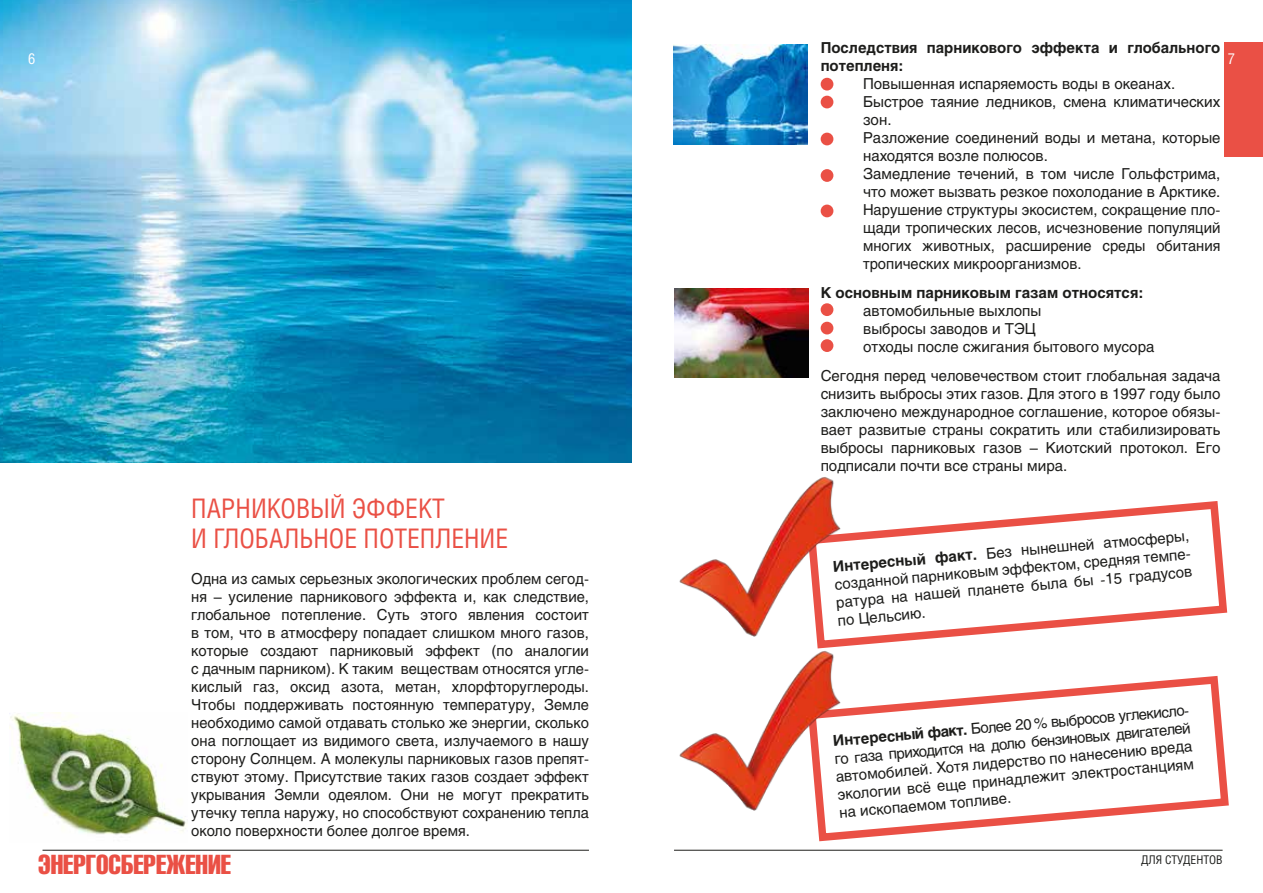
<style>
.page{position:relative;width:1263px;height:893px;background:#fff}
.page>*{position:absolute;margin:0;border:0;box-sizing:border-box;transform-origin:0 0}
.t1{font:27px/30px "Helios Cond C";color:#ea5045}
.t2{font:27px "Helios Compressed C";color:#ea5045}
.t3{font:15px/18px "Helios C";color:#1d1d1b}
.t4{font:700 15px/18px "Helios C";color:#1d1d1b}
.t5{font:15px "Helios Cond C";color:#fff}
.t6{font:12px "Helios Cond C";color:#1d1e1c}
.s1{font-weight:700}
</style>
<div class="page">
<svg style="left:817px;top:501px;width:411px;height:146px"></svg>
<img style="left:679px;top:477px;width:164px;height:163px">
<svg style="left:816px;top:676px;width:413px;height:166px"></svg>
<img style="left:679px;top:647px;width:164px;height:167px">
<img style="left:10px;top:712px;width:177px;height:123px">
<img style="left:674px;top:44px;width:133px;height:100px">
<img style="left:675px;top:288px;width:133px;height:90px">
<img style="left:0;top:0;width:631px;height:463px">
<hr style="left:674px;top:850px;width:548px;height:1px;background:#1d1d1b">
<hr style="left:43px;top:850px;width:546px;height:1px;background:#1d1d1b">
<div style="left:1222px;top:40px;width:41px;height:119px;background:linear-gradient(to right,#ea5045,#ea5045)"></div>
<div style="left:1225px;top:43px;width:38px;height:114px;background:#ea5045"></div>
<div style="left:821px;top:78px;width:12px;height:13px;background:#ea5045;border-radius:50%"></div>
<div style="left:821px;top:96px;width:12px;height:12px;background:#ea5045;border-radius:50%"></div>
<div style="left:821px;top:133px;width:12px;height:12px;background:#ea5045;border-radius:50%"></div>
<div style="left:821px;top:169px;width:12px;height:13px;background:#ea5045;border-radius:50%"></div>
<div style="left:821px;top:205px;width:12px;height:12px;background:#ea5045;border-radius:50%"></div>
<div style="left:821px;top:303px;width:12px;height:13px;background:#ea5045;border-radius:50%"></div>
<div style="left:821px;top:322px;width:12px;height:12px;background:#ea5045;border-radius:50%"></div>
<div style="left:821px;top:339px;width:12px;height:13px;background:#ea5045;border-radius:50%"></div>
<p class="t4" style="left:821px;top:39px;width:401px">Последствия парникового эффекта и глобального потепленя:</p>
<p class="t3" style="left:863px;top:75px;width:359px">Повышенная испаряемость воды в океанах.<br>Быстрое таяние ледников, смена климатических зон.<br>Разложение соединений воды и метана, которые находятся возле полюсов.<br>Замедление течений, в том числе Гольфстрима, что может вызвать резкое похолодание в Арктике.<br>Нарушение структуры экосистем, сокращение пло&shy;щади тропических лесов, исчезновение популяций многих животных, расширение среды обитания тропических микроорганизмов.</p>
<p class="t4" style="left:821px;top:284px;width:324px">К основным парниковым газам относятся:</p>
<p class="t3" style="left:863px;top:302px;width:293px">автомобильные выхлопы<br>выбросы заводов и ТЭЦ<br>отходы после сжигания бытового мусора</p>
<p class="t3" style="left:821px;top:367px;width:401px;text-align:justify">Сегодня перед человечеством стоит глобальная задача снизить выбросы этих газов. Для этого в 1997 году было заключено международное соглашение, которое обязы&shy;вает развитые страны сократить или стабилизировать выбросы парниковых газов – Киотский протокол. Его подписали почти все страны мира.</p>
<p class="t5" style="left:28px;top:50px;width:9px">6</p>
<p class="t5" style="left:1228px;top:50px;width:9px">7</p>
<h1 class="t1" style="left:191px;top:493px;width:318px">ПАРНИКОВЫЙ ЭФФЕКТ<br>И ГЛОБАЛЬНОЕ ПОТЕПЛЕНИЕ</h1>
<p class="t3" style="left:191px;top:570px;width:399px;text-align:justify">Одна из самых серьезных экологических проблем сегод&shy;ня – усиление парникового эффекта и, как следствие, глобальное потепление. Суть этого явления состоит в том, что в атмосферу попадает слишком много газов, которые создают парниковый эффект (по аналогии с дачным парником). К таким веществам относятся угле&shy;кислый газ, оксид азота, метан, хлорфторуглероды.<br>Чтобы поддерживать постоянную температуру, Земле необходимо самой отдавать столько же энергии, сколько она поглощает из видимого света, излучаемого в нашу сторону Солнцем. А молекулы парниковых газов препят&shy;ствуют этому. Присутствие таких газов создает эффект укрывания Земли одеялом. Они не могут прекратить утечку тепла наружу, но способствуют сохранению тепла около поверхности более долгое время.</p>
<p class="t3" style="left:832px;top:558px;width:362px;rotate:-5deg"><span class="s1">Интересный факт.</span> Без нынешней атмосферы, созданной парниковым эффектом,средняя темпе&shy;ратура на нашей планете была бы -15 градусов по Цельсию.</p>
<p class="t3" style="left:832px;top:732px;width:361px;rotate:-5deg"><span class="s1">Интересный факт.</span>Более 20 % выбросов углекисло&shy;го газа приходится на долю бензиновых двигателей автомобилей.Хотя лидерство по нанесению вреда экологии всё еще принадлежит электростанциям на ископаемом топливе.</p>
<h1 class="t2" style="left:38px;top:849px;width:194px">ЭНЕРГОСБЕРЕЖЕНИЕ</h1>
<p class="t6" style="left:1141px;top:852px;width:83px">ДЛЯ СТУДЕНТОВ</p>
</div>
